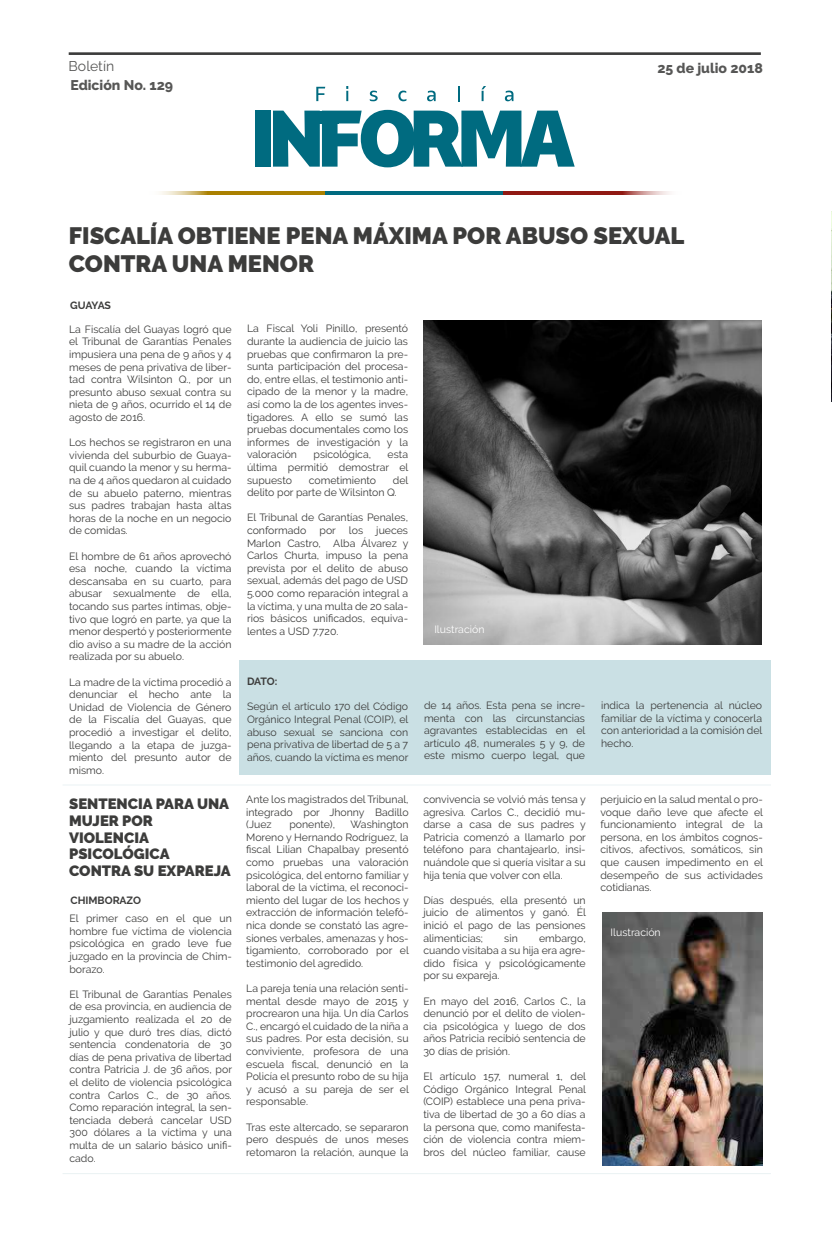
<style>
.page{position:relative;width:832px;height:1254px;background:#fff}
.page>*{position:absolute;margin:0;border:0;box-sizing:border-box;transform-origin:0 0}
.t1{font:900 23.62px/28.3px "Raleway";color:#3c3c3b}
.t2{font:900 14.88px/16.6px "Raleway";color:#3c3c3b}
.t3{font:800 14px "Raleway";color:#575756}
.t4{font:14px "Raleway";color:#575756}
.t5{font:10.5px/12.6px "Raleway";color:#3c3c3b;text-align:justify}
.t6{font:10.5px "Raleway";color:#fff}
.t7{font:700 10.5px "Raleway";letter-spacing:-.01em;color:#3c3c3b}
</style>
<div class="page">
<div style="left:239px;top:660px;width:531px;height:114px;background:#cae0e4"></div>
<hr style="left:63px;top:1173px;width:707px;height:1px;background:#1d7180">
<hr style="left:266px;top:192px;width:60px;height:3px;background:#aa8000">
<hr style="left:326px;top:192px;width:59px;height:3px;background:#006b80">
<hr style="left:385px;top:192px;width:59px;height:3px;background:#006b80">
<hr style="left:444px;top:192px;width:59px;height:3px;background:#006b80">
<hr style="left:503px;top:192px;width:59px;height:3px;background:#901913">
<hr style="left:562px;top:192px;width:59px;height:3px;background:#901913">
<svg style="left:621px;top:192px;width:49px;height:3px"></svg>
<hr style="left:208px;top:192px;width:59px;height:3px;background:#aa8000">
<svg style="left:160px;top:192px;width:48px;height:3px"></svg>
<hr style="left:69px;top:52px;width:691px;height:3px;background:#3c3c3b">
<svg style="left:316px;top:87px;width:9px;height:14px"></svg>
<svg style="left:346px;top:86px;width:2px;height:15px"></svg>
<svg style="left:369px;top:91px;width:8px;height:10px"></svg>
<svg style="left:398px;top:91px;width:8px;height:10px"></svg>
<svg style="left:427px;top:91px;width:8px;height:10px"></svg>
<svg style="left:458px;top:86px;width:1px;height:15px"></svg>
<svg style="left:481px;top:86px;width:5px;height:15px"></svg>
<svg style="left:504px;top:91px;width:9px;height:10px"></svg>
<div style="left:255px;top:111px;width:15px;height:56px;background:#006b80"></div>
<svg style="left:273px;top:110px;width:301px;height:57px"></svg>
<div style="left:305px;top:111px;width:33px;height:12px;background:#006b80"></div>
<img style="left:423px;top:320px;width:337px;height:324px">
<img style="left:602px;top:912px;width:160px;height:253px">
<hr style="left:63px;top:784px;width:707px;height:1px;background:#1d7180">
<h3 class="t4" style="left:69px;top:58px;width:47px">Boletín</h3>
<h3 class="t3" style="left:71px;top:77px;width:104px">Edición No. 129</h3>
<h3 class="t3" style="left:657px;top:60px;width:107px">25 de julio 2018</h3>
<h1 class="t1" style="left:69px;top:221px;width:616px">FISCALÍA OBTIENE PENA MÁXIMA POR ABUSO SEXUAL<br>CONTRA UNA MENOR</h1>
<p class="t7" style="left:70px;top:299px;width:42px">GUAYAS</p>
<p class="t5" style="left:69px;top:323px;width:164px">La Fiscalía del Guayas logró que el Tribunal de Garantías Penales impusiera una pena de 9 años y 4 meses de pena privativa de liber&shy;tad contra Wilsinton Q., por un presunto abuso sexual contra su nieta de 9 años, ocurrido el 14 de agosto de 2016.</p>
<p class="t5" style="left:69px;top:436px;width:164px">Los hechos se registraron en una vivienda del suburbio de Guaya&shy;quil cuando la menor y su herma&shy;na de 4 años quedaron al cuidado de su abuelo paterno, mientras sus padres trabajan hasta altas horas de la noche en un negocio de comidas.</p>
<p class="t5" style="left:69px;top:549px;width:164px">El hombre de 61 años aprovechó esa noche, cuando la víctima descansaba en su cuarto, para abusar sexualmente de ella, tocando sus partes íntimas, obje&shy;tivo que logró en parte, ya que la menor despertó y posteriormente dio aviso a su madre de la acción realizada por su abuelo.</p>
<p class="t5" style="left:69px;top:675px;width:164px">La madre de la víctima procedió a denunciar el hecho ante la Unidad de Violencia de Género de la Fiscalía del Guayas, que procedió a investigar el delito, llegando a la etapa de juzga&shy;miento del presunto autor de mismo.</p>
<h2 class="t2" style="left:69px;top:796px;width:163px">SENTENCIA PARA UNA<br>MUJER POR<br>VIOLENCIA<br>PSICOLÓGICA<br>CONTRA SU EXPAREJA</h2>
<p class="t5" style="left:69px;top:912px;width:164px">El primer caso en el que un hombre fue víctima de violencia psicológica en grado leve fue juzgado en la provincia de Chim&shy;borazo.</p>
<p class="t5" style="left:69px;top:988px;width:164px">El Tribunal de Garantías Penales de esa provincia, en audiencia de juzgamiento realizada el 20 de julio y que duró tres días, dictó sentencia condenatoria de 30 días de pena privativa de libertad contra Patricia J. de 36 años, por el delito de violencia psicológica contra Carlos C., de 30 años.<br>Como reparación integral, la sen&shy;tenciada deberá cancelar USD 300 dólares a la víctima y una multa de un salario básico unifi&shy;cado.</p>
<p class="t7" style="left:70px;top:894px;width:72px">CHIMBORAZO</p>
<p class="t5" style="left:247px;top:322px;width:162px">La Fiscal Yoli Pinillo, presentó durante la audiencia de juicio las pruebas que confirmaron la pre&shy;sunta participación del procesa&shy;do, entre ellas, el testimonio anti&shy;cipado de la menor y la madre, así como la de los agentes inves&shy;tigadores. A ello se sumó las pruebas documentales como los informes de investigación y la valoración</p>
<p class="t5" style="left:313px;top:448px;width:59px">psicológica,</p>
<p class="t5" style="left:247px;top:448px;width:163px;text-indent:140px">esta última permitió demostrar el supuesto</p>
<p class="t5" style="left:247px;top:473px;width:163px;text-indent:146px">del delito por parte de Wilsinton Q.</p>
<p class="t5" style="left:247px;top:511px;width:162px">El Tribunal de Garantías Penales, conformado</p>
<p class="t5" style="left:308px;top:473px;width:69px">cometimiento</p>
<p class="t5" style="left:247px;top:524px;width:163px;text-indent:129px">jueces Marlon Castro, Alba Álvarez y Carlos Churta, impuso la pena prevista por el delito de abuso sexual, además del pago de USD 5.000 como reparación integral a la víctima, y una multa de 20 sala&shy;rios básicos unificados, equiva&shy;lentes a USD 7.720.</p>
<p class="t5" style="left:319px;top:524px;width:45px">por los</p>
<p class="t6" style="left:434px;top:623px;width:52px">Ilustración</p>
<p class="t7" style="left:247px;top:675px;width:32px">DATO:</p>
<p class="t5" style="left:247px;top:700px;width:163px">Según el artículo 170 del Código Orgánico Integral Penal (COIP), el abuso sexual se sanciona con pena privativa de libertad de 5 a 7 años, cuando la víctima es menor</p>
<p class="t5" style="left:246px;top:793px;width:164px">Ante los magistrados del Tribunal, integrado por Jhonny Badillo (Juez</p>
<p class="t5" style="left:289px;top:818px;width:47px">ponente),</p>
<p class="t5" style="left:246px;top:818px;width:164px;text-indent:104px">Washington Moreno y Hernando Rodríguez, la fiscal Lilian Chapalbay presentó como pruebas una valoración psicológica, del entorno familiar y laboral de la víctima, el reconoci&shy;miento del lugar de los hechos y extracción de información telefó&shy;nica donde se constató las agre&shy;siones verbales, amenazas y hos&shy;tigamiento, corroborado por el testimonio del agredido.</p>
<p class="t5" style="left:246px;top:982px;width:164px">La pareja tenía una relación senti&shy;mental desde mayo de 2015 y procrearon una hija. Un día Carlos C., encargó el cuidado de la niña a sus padres. Por esta decisión, su conviviente, profesora de una escuela fiscal, denunció en la Policía el presunto robo de su hija y acusó a su pareja de ser el responsable.</p>
<p class="t5" style="left:246px;top:1120px;width:164px">Tras este altercado, se separaron pero después de unos meses retomaron la relación, aunque la</p>
<p class="t5" style="left:424px;top:699px;width:163px">de 14 años. Esta pena se incre&shy;menta con las circunstancias agravantes establecidas en el artículo 48, numerales 5 y 9, de este mismo cuerpo legal, que</p>
<p class="t5" style="left:601px;top:699px;width:163px">indica la pertenencia al núcleo familiar de la víctima y conocerla con anterioridad a la comisión del hecho.</p>
<p class="t5" style="left:423px;top:793px;width:164px">convivencia se volvió más tensa y agresiva. Carlos C., decidió mu&shy;darse a casa de sus padres y Patricia comenzó a llamarlo por teléfono para chantajearlo, insi&shy;nuándole que si quería visitar a su hija tenía que volver con ella.</p>
<p class="t5" style="left:423px;top:894px;width:164px">Días después, ella presentó un juicio de alimentos y ganó. Él inició el pago de las pensiones alimenticias;</p>
<p class="t5" style="left:600px;top:793px;width:164px">perjuicio en la salud mental o pro&shy;voque daño leve que afecte el funcionamiento integral de la persona, en los ámbitos cognos&shy;citivos, afectivos, somáticos, sin que causen impedimento en el desempeño de sus actividades cotidianas.</p>
<p class="t6" style="left:610px;top:926px;width:52px">Ilustración</p>
<p class="t5" style="left:423px;top:931px;width:164px;text-indent:116px">embargo, cuando visitaba a su hija era agre&shy;dido física y psicológicamente por su expareja.</p>
<p class="t5" style="left:423px;top:994px;width:164px">En mayo del 2016, Carlos C., la denunció por el delito de violen&shy;cia psicológica y luego de dos años Patricia recibió sentencia de 30 días de prisión.</p>
<p class="t5" style="left:423px;top:1070px;width:164px">El artículo 157, numeral 1, del Código Orgánico Integral Penal (COIP) establece una pena priva&shy;tiva de libertad de 30 a 60 días a la persona que, como manifesta&shy;ción de violencia contra miem&shy;bros del núcleo familiar, cause</p>
<p class="t5" style="left:504px;top:931px;width:15px">sin</p>
</div>
